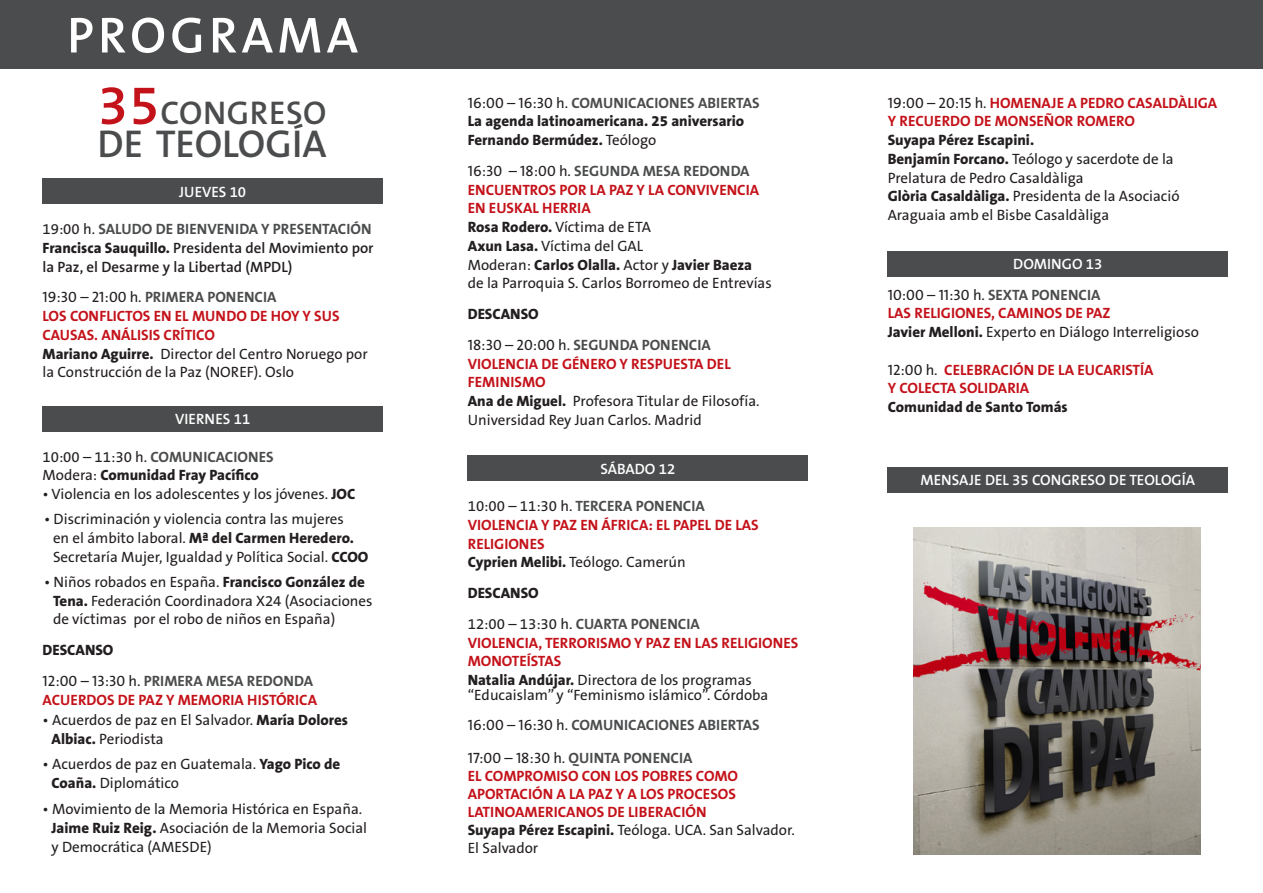
<style>
.page{position:relative;width:1263px;height:893px;background:#fff}
.page>*{position:absolute;margin:0;border:0;box-sizing:border-box;transform-origin:0 0}
.t1{font:600 51px "The Sans B6";letter-spacing:.08em;color:#fff}
.t2{font:600 39px "The Sans B6";color:#4b4c4d}
.t3{font:600 33px "The Sans B6";letter-spacing:.015em;color:#4b4c4d}
.Cargo{font:15px/18.8px "The Sans LP5 Plain";color:#231f20}
.Cargo-2{font:700 15px/18.8px "The Sans B7";color:#c4121a}
.Cargo-3{font:15px/18.8px "The Sans B5 Plain";color:#231f20}
.Cargo-4{font:700 15px "The Sans B7";color:#4b4c4d}
.Cargo-5{font:800 15px "The Sans B8";color:#231f20}
.Cargo-6{font:600 15px/18.8px "The Sans B6";color:#231f20}
.Cargo-7{font:600 15px "The Sans B6";color:#fff}
.s1{font-size:55.5px;color:#c4121a}
.s2{font-family:"The Sans B5 Plain";font-weight:400;color:#231f20}
.s3{font-family:"The Sans B8";font-weight:800}
.s4{font-family:"The Sans LP5 Plain";font-weight:400;color:#231f20}
.s5{font-family:"The Sans B5 Plain";font-weight:400}
.s6{font-family:"The Sans LP5 Plain";font-weight:400}
.s7{font-family:"The Sans B7";font-weight:700;color:#4b4c4d}
</style>
<div class="page">
<div style="left:43px;top:179px;width:340px;height:25px;background:#4b4c4d"></div>
<div style="left:468px;top:456px;width:340px;height:25px;background:#4b4c4d"></div>
<div style="left:888px;top:251px;width:340px;height:26px;background:#4b4c4d"></div>
<div style="left:43px;top:406px;width:340px;height:26px;background:#4b4c4d"></div>
<div style="left:0;top:0;width:1263px;height:69px;background:#4b4c4d"></div>
<img style="left:913px;top:527px;width:287px;height:328px">
<div style="left:888px;top:467px;width:340px;height:26px;background:#4b4c4d"></div>
<p class="t1" style="left:67px;top:9px;width:293px">PROGRAMA</p>
<p class="t3" style="left:98px;top:96px;width:230px"><span class="s1">35</span>CONGRESO</p>
<p class="t2" style="left:98px;top:123px;width:230px">DE TEOLOGÍA</p>
<p class="Cargo-7" style="left:179px;top:184px;width:69px">JUEVES 10</p>
<p class="Cargo-4" style="left:43px;top:221px;width:331px"><span class="s2">19:00 h.</span> SALUDO DE BIENVENIDA Y PRESENTACIÓN</p>
<p class="Cargo-6" style="left:43px;top:239px;width:333px"><span class="s3">Francisca Sauquillo.</span> Presidenta del Movimiento por la Paz, el Desarme y la Libertad (MPDL)</p>
<p class="Cargo-4" style="left:43px;top:289px;width:236px"><span class="s4">19:30 – 21:00 h.</span> PRIMERA PONENCIA</p>
<p class="Cargo-2" style="left:43px;top:307px;width:298px">LOS CONFLICTOS EN EL MUNDO DE HOY Y SUS<br>CAUSAS. ANÁLISIS CRÍTICO</p>
<p class="Cargo" style="left:43px;top:344px;width:327px"><span class="s3">Mariano Aguirre.</span> Director del Centro Noruego por la Construcción de la Paz (NOREF). Oslo</p>
<p class="Cargo-7" style="left:175px;top:411px;width:77px">VIERNES 11</p>
<p class="Cargo-4" style="left:43px;top:449px;width:233px"><span class="s2">10:00 – 11:30 h.</span> COMUNICACIONES</p>
<p class="Cargo-5" style="left:43px;top:467px;width:218px"><span class="s5">Modera:</span> Comunidad Fray Pacífico</p>
<p class="Cargo-3" style="left:43px;top:486px;width:314px">• Violencia en los adolescentes y los jóvenes. <span class="s3">JOC</span></p>
<p class="Cargo-3" style="left:53px;top:511px;width:317px;text-indent:-9px">• Discriminación y violencia contra las mujeres<br>en el ámbito laboral. <span class="s3">Mª del Carmen Heredero.<br></span>Secretaría Mujer, Igualdad y Política Social. <span class="s3">CCOO</span></p>
<p class="Cargo-3" style="left:53px;top:573px;width:321px;text-indent:-9px">• Niños robados en España. <span class="s3">Francisco González de<br>Tena.</span> Federación Coordinadora X24 (Asociaciones de víctimas por el robo de niños en España)</p>
<p class="Cargo-5" style="left:43px;top:642px;width:72px">DESCANSO</p>
<p class="Cargo-4" style="left:43px;top:673px;width:272px"><span class="s4">12:00 – 13:30 h.</span> PRIMERA MESA REDONDA</p>
<p class="Cargo-2" style="left:43px;top:692px;width:276px">ACUERDOS DE PAZ Y MEMORIA HISTÓRICA</p>
<p class="Cargo" style="left:52px;top:710px;width:298px;line-height:19.2px;text-indent:-9px">• Acuerdos de paz en El Salvador. <span class="s3">María Dolores<br>Albiac.</span> Periodista</p>
<p class="Cargo" style="left:52px;top:755px;width:290px;line-height:19.2px;text-indent:-9px">• Acuerdos de paz en Guatemala. <span class="s3">Yago Pico de<br>Coaña.</span> Diplomático</p>
<p class="Cargo" style="left:52px;top:799px;width:317px;line-height:19.2px;text-indent:-9px">• Movimiento de la Memoria Histórica en España.<br><span class="s3">Jaime Ruiz Reig.</span> Asociación de la Memoria Social y Democrática (AMESDE)</p>
<p class="Cargo-4" style="left:468px;top:95px;width:293px"><span class="s4">16:00 – 16:30 h.</span> COMUNICACIONES ABIERTAS</p>
<p class="Cargo-5" style="left:468px;top:113px;width:278px">La agenda latinoamericana. 25 aniversario</p>
<p class="Cargo-5" style="left:468px;top:132px;width:190px">Fernando Bermúdez. <span class="s6">Teólogo</span></p>
<p class="Cargo-4" style="left:468px;top:163px;width:283px"><span class="s4">16:30 – 18:00 h.</span> SEGUNDA MESA REDONDA</p>
<p class="Cargo-2" style="left:468px;top:181px;width:293px">ENCUENTROS POR LA PAZ Y LA CONVIVENCIA<br>EN EUSKAL HERRIA</p>
<p class="Cargo" style="left:468px;top:218px;width:185px"><span class="s3">Rosa Rodero.</span> Víctima de ETA</p>
<p class="Cargo" style="left:468px;top:237px;width:177px"><span class="s3">Axun Lasa.</span> Víctima del GAL</p>
<p class="Cargo" style="left:468px;top:255px;width:305px">Moderan: <span class="s3">Carlos Olalla.</span> Actor y <span class="s3">Javier Baeza </span>de la Parroquia S. Carlos Borromeo de Entrevías</p>
<p class="Cargo-5" style="left:468px;top:306px;width:72px">DESCANSO</p>
<p class="Cargo-4" style="left:468px;top:337px;width:245px"><span class="s4">18:30 – 20:00 h.</span> SEGUNDA PONENCIA</p>
<p class="Cargo-2" style="left:468px;top:355px;width:264px">VIOLENCIA DE GÉNERO Y RESPUESTA DEL<br>FEMINISMO</p>
<p class="Cargo" style="left:468px;top:392px;width:293px"><span class="s3">Ana de Miguel.</span> Profesora Titular de Filosofía.<br>Universidad Rey Juan Carlos. Madrid</p>
<p class="Cargo-7" style="left:600px;top:461px;width:76px">SÁBADO 12</p>
<p class="Cargo-4" style="left:468px;top:498px;width:239px"><span class="s2">10:00 – 11:30 h.</span> TERCERA PONENCIA</p>
<p class="Cargo-2" style="left:468px;top:516px;width:292px">VIOLENCIA Y PAZ EN ÁFRICA: EL PAPEL DE LAS<br>RELIGIONES</p>
<p class="Cargo-3" style="left:468px;top:554px;width:220px"><span class="s3">Cyprien Melibi.</span> Teólogo. Camerún</p>
<p class="Cargo-5" style="left:468px;top:585px;width:72px">DESCANSO</p>
<p class="Cargo-4" style="left:468px;top:616px;width:234px"><span class="s2">12:00 – 13:30 h.</span> CUARTA PONENCIA</p>
<p class="Cargo-2" style="left:468px;top:634px;width:332px">VIOLENCIA, TERRORISMO Y PAZ EN LAS RELIGIONES<br>MONOTEÍSTAS</p>
<p class="Cargo-3" style="left:468px;top:673px;width:302px;line-height:15px"><span class="s3">Natalia Andújar.</span> Directora de los programas “Educaislam” y “Feminismo islámico”. Córdoba</p>
<p class="Cargo-4" style="left:468px;top:717px;width:293px"><span class="s4">16:00 – 16:30 h.</span> COMUNICACIONES ABIERTAS</p>
<p class="Cargo-4" style="left:468px;top:750px;width:226px"><span class="s4">17:00 – 18:30 h.</span> QUINTA PONENCIA</p>
<p class="Cargo-2" style="left:468px;top:768px;width:272px;line-height:18px">EL COMPROMISO CON LOS POBRES COMO<br>APORTACIÓN A LA PAZ Y A LOS PROCESOS<br>LATINOAMERICANOS DE LIBERACIÓN</p>
<p class="Cargo" style="left:468px;top:821px;width:329px;line-height:18px"><span class="s3">Suyapa Pérez Escapini.</span> Teóloga. UCA. San Salvador.<br>El Salvador</p>
<p class="Cargo-2" style="left:888px;top:94px;width:331px"><span class="s4">19:00 – 20:15 h.</span> HOMENAJE A PEDRO CASALDÀLIGA<br>Y RECUERDO DE MONSEÑOR ROMERO</p>
<p class="Cargo-5" style="left:888px;top:132px;width:148px">Suyapa Pérez Escapini.</p>
<p class="Cargo" style="left:888px;top:150px;width:288px"><span class="s3">Benjamín Forcano.</span> Teólogo y sacerdote de la<br>Prelatura de Pedro Casaldàliga</p>
<p class="Cargo" style="left:888px;top:187px;width:293px"><span class="s3">Glòria Casaldàliga.</span> Presidenta de la Asociació<br>Araguaia amb el Bisbe Casaldàliga</p>
<p class="Cargo-7" style="left:1013px;top:256px;width:91px">DOMINGO 13</p>
<p class="Cargo" style="left:888px;top:285px;width:214px">10:00 – 11:30 h. <span class="s7">SEXTA PONENCIA</span></p>
<p class="Cargo-2" style="left:888px;top:305px;width:224px">LAS RELIGIONES, CAMINOS DE PAZ</p>
<p class="Cargo" style="left:888px;top:323px;width:313px"><span class="s3">Javier Melloni.</span> Experto en Diálogo Interreligioso</p>
<p class="Cargo-2" style="left:888px;top:361px;width:267px"><span class="s4">12:00 h.</span> CELEBRACIÓN DE LA EUCARISTÍA<br>Y COLECTA SOLIDARIA</p>
<p class="Cargo-5" style="left:888px;top:399px;width:182px">Comunidad de Santo Tomás</p>
<p class="Cargo-7" style="left:920px;top:472px;width:276px">MENSAJE DEL 35 CONGRESO DE TEOLOGÍA</p>
</div>
